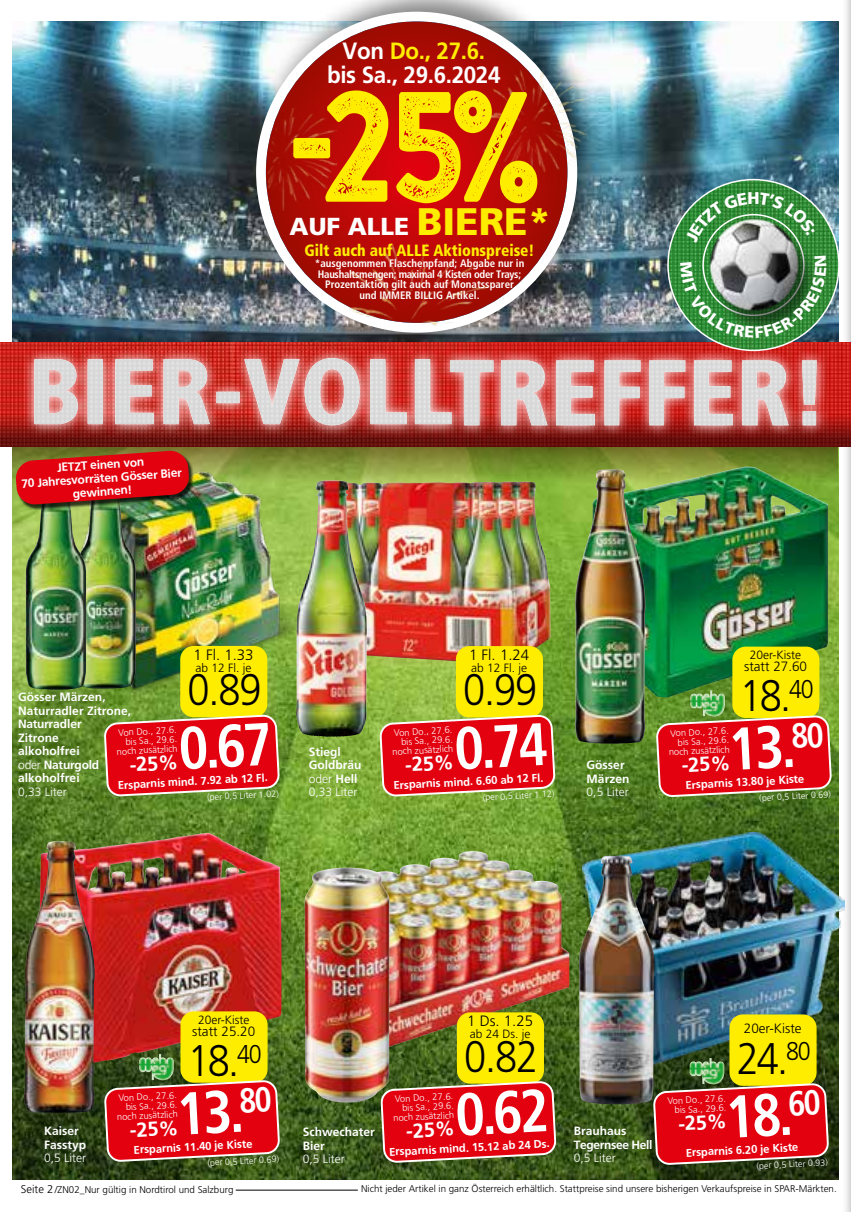
<style>
.page{position:relative;width:851px;height:1212px;background:#fff}
.page>*{position:absolute;margin:0;border:0;box-sizing:border-box;transform-origin:0 0}
.t1{font:156.6px "Brandon Printed Two";color:#ffed00;scale:.88 1}
.t2{font:700 condensed 60px "Frutiger";color:#fff;scale:.95 1}
.t3{font:300 44.25px "Frutiger";letter-spacing:-.04em;color:#000;scale:.9 1}
.t4{font:900 24.6px "Frutiger 75";color:#fff}
.t5{font:700 23.55px/23.5px "Frutiger";letter-spacing:-.015em;color:#fff;text-align:center;scale:.95 1}
.t6{font:700 20.25px "Frutiger";color:#fff}
.t7{font:900 16.95px "Frutiger 75";color:#fff}
.t8{font:900 condensed 16.2px "Frutiger";color:#ffed00;scale:.95 1}
.t9{font:300 15px "Frutiger";color:#000}
.t10{font:300 13.5px "Frutiger";color:#000}
.t11{font:700 12px/13.5px "Frutiger";color:#fff}
.t12{font:300 12px "Frutiger";color:#000}
.t13{font:300 12px "Frutiger";color:#fff}
.t14{font:700 12px/13.5px "Frutiger";letter-spacing:-.03em;color:#fff}
.t15{font:700 11.25px "Frutiger";color:#fff}
.t16{font:700 condensed 10.8px/10.8px "Frutiger";color:#fff;text-align:center}
.t17{font:300 9.75px "Frutiger";color:#000}
.t18{font:300 9.45px/9.4px "Frutiger";color:#fff;text-align:right}
.t19{font:300 9px "Frutiger";color:#fff}
.s1{color:#ffed00}
.s2{font-size:38.4px;color:#ffed00}
.s3{font-weight:300}
.s4{font-size:11.25px}
</style>
<div class="page">
<div style="left:841px;top:0;width:9px;height:1212px;background:#000;opacity:.45"></div>
<hr style="left:850px;top:0;width:1px;height:1212px;background:#865834">
<img style="left:13px;top:483px;width:825px;height:696px">
<img style="left:13px;top:21px;width:825px;height:321px">
<svg style="left:13px;top:446px;width:825px;height:37px;background:#78842f"></svg>
<img style="left:0;top:342px;width:642px;height:72px">
<svg style="left:0;top:414px;width:850px;height:32px;background:#6b110d"></svg>
<img style="left:668px;top:180px;width:170px;height:170px;border-radius:85px">
<img style="left:642px;top:209px;width:208px;height:212px">
<svg style="left:22px;top:346px;width:442px;height:91px;background:#b2322b"></svg>
<svg style="left:438px;top:348px;width:390px;height:90px;background:#af322e"></svg>
<svg style="left:34px;top:358px;width:782px;height:67px;background:#d89996"></svg>
<img style="left:450px;top:360px;width:366px;height:65px">
<div style="left:247px;top:0;width:365px;height:342px;background:#000;opacity:.5"></div>
<div style="left:256px;top:12px;width:321px;height:321px;background:#fff;border-radius:50%"></div>
<svg style="left:266px;top:21px;width:301px;height:302px;background:#b80907"></svg>
<img style="left:471px;top:71px;width:115px;height:110px">
<img style="left:318px;top:243px;width:174px;height:83px">
<img style="left:268px;top:109px;width:68px;height:101px">
<img style="left:583px;top:832px;width:261px;height:234px">
<img style="left:40px;top:833px;width:241px;height:230px">
<img style="left:24px;top:841px;width:71px;height:272px">
<div style="left:180px;top:1011px;width:87px;height:72px;background:#ffed00;border-radius:13px"></div>
<svg style="left:105px;top:1081px;width:174px;height:80px;background:#d5171e"></svg>
<hr style="left:236px;top:1190px;width:122px;height:1px;background:#000">
<img style="left:45px;top:458px;width:270px;height:255px">
<img style="left:318px;top:851px;width:251px;height:202px">
<div style="left:180px;top:646px;width:87px;height:71px;background:#ffed00;border-radius:13px"></div>
<svg style="left:105px;top:715px;width:174px;height:81px;background:#d81f20"></svg>
<img style="left:139px;top:1054px;width:35px;height:26px">
<div style="left:729px;top:1014px;width:87px;height:72px;background:#ffed00;border-radius:13px"></div>
<svg style="left:653px;top:1084px;width:175px;height:80px;background:#d3161e"></svg>
<img style="left:689px;top:1058px;width:35px;height:26px">
<img style="left:76px;top:509px;width:60px;height:180px">
<img style="left:304px;top:868px;width:76px;height:234px">
<img style="left:26px;top:509px;width:33px;height:141px">
<img style="left:345px;top:482px;width:205px;height:183px">
<img style="left:296px;top:480px;width:49px;height:257px">
<div style="left:456px;top:646px;width:87px;height:71px;background:#ffed00;border-radius:13px"></div>
<img style="left:380px;top:715px;width:175px;height:447px">
<img style="left:690px;top:698px;width:34px;height:18px">
<img style="left:592px;top:466px;width:236px;height:232px">
<img style="left:575px;top:469px;width:70px;height:275px">
<img style="left:578px;top:856px;width:76px;height:248px">
<div style="left:732px;top:647px;width:87px;height:71px;background:#ffed00;border-radius:13px"></div>
<svg style="left:656px;top:716px;width:174px;height:80px;background:#d71c1e"></svg>
<div style="left:17px;top:452px;width:176px;height:57px;background:#000;opacity:.75"></div>
<svg style="left:15px;top:450px;width:174px;height:55px;background:#c21816"></svg>
<svg style="left:685px;top:192px;width:62px;height:51px;background:#4f9658"></svg>
<svg style="left:758px;top:192px;width:57px;height:44px;background:#4e9553"></svg>
<svg style="left:680px;top:255px;width:146px;height:83px;background:#53855a"></svg>
<h3 class="t5" style="left:327px;top:39px;width:184px">Von <span class="s1">Do., 27.6. </span>bis Sa., 29.6.2024</h3>
<h1 class="t1" style="left:281px;top:48px;width:299px">-25%</h1>
<h3 class="t4" style="left:289px;top:211px;width:263px">AUF ALLE <span class="s2">BIERE*</span></h3>
<h3 class="t8" style="left:304px;top:241px;width:243px">Gilt auch auf ALLE Aktionspreise!</h3>
<p class="t16" style="left:314px;top:258px;width:211px">*ausgenommen Flaschenpfand; Abgabe nur in Haushaltsmengen; maximal 4 Kisten oder Trays; Prozentaktion gilt auch auf Monatssparer<br>und IMMER BILLIG Artikel.</p>
<h3 class="t7" style="left:747px;top:188px;width:14px">H</h3>
<p class="t11" style="left:20px;top:463px;width:162px;text-align:center;rotate:-4deg">JETZT einen von<br>70 Jahresvorräten Gösser Bier gewinnen!</p>
<h3 class="t9" style="left:193px;top:646px;width:62px">1 Fl. 1.33</h3>
<p class="t12" style="left:195px;top:661px;width:58px">ab 12 Fl. je</p>
<h3 class="t3" style="left:188px;top:665px;width:84px">0.89</h3>
<p class="t11" style="left:18px;top:690px;width:114px">Gösser Märzen,<br>Naturradler Zitrone,<br>Naturradler<br>Zitrone<br>alkoholfrei<br><span class="s3">oder</span> Naturgold alkoholfrei</p>
<p class="t13" style="left:18px;top:785px;width:50px">0,33 Liter</p>
<h2 class="t2" style="left:177px;top:713px;width:100px;rotate:-3deg">0.67</h2>
<p class="t15" style="left:118px;top:778px;width:151px;rotate:-3deg">Ersparnis mind. 7.92 ab 12 Fl.</p>
<p class="t18" style="left:115px;top:728px;width:62px;rotate:-3deg">Von Do., 27.6. bis Sa., 29.6. noch zusätzlich</p>
<h3 class="t6" style="left:129px;top:753px;width:50px;rotate:-3deg">-25%</h3>
<p class="t19" style="left:207px;top:792px;width:73px;rotate:-3deg">(per 0,5 Liter 1.02)</p>
<p class="t11" style="left:309px;top:744px;width:54px">Stiegl<br>Goldbräu <span class="s3">oder</span> Hell<br><span class="s3">0,33 Liter</span></p>
<h3 class="t9" style="left:469px;top:646px;width:62px">1 Fl. 1.24</h3>
<p class="t12" style="left:471px;top:661px;width:58px">ab 12 Fl. je</p>
<h3 class="t3" style="left:463px;top:665px;width:84px">0.99</h3>
<h2 class="t2" style="left:452px;top:713px;width:100px;rotate:-3deg">0.74</h2>
<p class="t15" style="left:393px;top:779px;width:151px;rotate:-3deg">Ersparnis mind. 6.60 ab 12 Fl.</p>
<p class="t18" style="left:391px;top:728px;width:62px;rotate:-3deg">Von Do., 27.6. bis Sa., 29.6. noch zusätzlich</p>
<h3 class="t6" style="left:404px;top:753px;width:50px;rotate:-3deg">-25%</h3>
<p class="t11" style="left:586px;top:758px;width:44px">Gösser<br>Märzen</p>
<p class="t13" style="left:586px;top:785px;width:43px">0,5 Liter</p>
<p class="t19" style="left:482px;top:792px;width:73px;rotate:-3deg">(per 0,5 Liter 1.12)</p>
<p class="t12" style="left:749px;top:648px;width:53px">20er-Kiste</p>
<h3 class="t10" style="left:744px;top:659px;width:65px">statt 27.60</h3>
<h3 class="t3" style="left:739px;top:671px;width:84px">18.<sup>40</sup></h3>
<h2 class="t2" style="left:726px;top:714px;width:102px;rotate:-3deg">13.<sup>80</sup></h2>
<p class="t15" style="left:685px;top:778px;width:120px;rotate:-3deg">Ersparnis 13.80 je Kiste</p>
<p class="t18" style="left:667px;top:729px;width:62px;rotate:-3deg">Von Do., 27.6. bis Sa., 29.6. noch zusätzlich</p>
<h3 class="t6" style="left:681px;top:753px;width:50px;rotate:-3deg">-25%</h3>
<p class="t19" style="left:759px;top:793px;width:73px;rotate:-3deg">(per 0,5 Liter 0.69)</p>
<p class="t11" style="left:44px;top:1124px;width:43px">Kaiser<br>Fasstyp</p>
<p class="t13" style="left:44px;top:1151px;width:43px">0,5 Liter</p>
<p class="t12" style="left:198px;top:1013px;width:53px">20er-Kiste</p>
<h3 class="t10" style="left:192px;top:1023px;width:65px">statt 25.20</h3>
<h3 class="t3" style="left:188px;top:1035px;width:84px">18.<sup>40</sup></h3>
<h2 class="t2" style="left:175px;top:1078px;width:102px;rotate:-3deg">13.<sup>80</sup></h2>
<p class="t15" style="left:133px;top:1143px;width:120px;rotate:-3deg">Ersparnis 11.40 je Kiste</p>
<p class="t18" style="left:116px;top:1093px;width:62px;rotate:-3deg">Von Do., 27.6. bis Sa., 29.6. noch zusätzlich</p>
<h3 class="t6" style="left:129px;top:1118px;width:50px;rotate:-3deg">-25%</h3>
<p class="t19" style="left:207px;top:1157px;width:73px;rotate:-3deg">(per 0,5 Liter 0.69)</p>
<p class="t11" style="left:302px;top:1125px;width:74px">Schwechater<br>Bier</p>
<p class="t13" style="left:302px;top:1152px;width:43px">0,5 Liter</p>
<h3 class="t9" style="left:467px;top:1013px;width:67px">1 Ds. 1.25</h3>
<p class="t12" style="left:469px;top:1027px;width:62px">ab 24 Ds. je</p>
<h3 class="t3" style="left:464px;top:1031px;width:84px">0.82</h3>
<h2 class="t2" style="left:453px;top:1079px;width:100px;rotate:-3deg">0.62</h2>
<p class="t15" style="left:389px;top:1145px;width:162px;rotate:-3deg">Ersparnis mind. 15.12 ab 24 Ds.</p>
<p class="t18" style="left:392px;top:1094px;width:62px;rotate:-3deg">Von Do., 27.6. bis Sa., 29.6. noch zusätzlich</p>
<h3 class="t6" style="left:405px;top:1119px;width:50px;rotate:-3deg">-25%</h3>
<p class="t14" style="left:573px;top:1124px;width:80px">Brauhaus<br>Tegernsee Hell</p>
<p class="t13" style="left:573px;top:1151px;width:43px">0,5 Liter</p>
<h3 class="t10" style="left:743px;top:1021px;width:59px">20er-Kiste</h3>
<h3 class="t3" style="left:736px;top:1033px;width:84px">24.<sup>80</sup></h3>
<h2 class="t2" style="left:723px;top:1082px;width:102px;rotate:-3deg">18.<sup>60</sup></h2>
<p class="t15" style="left:685px;top:1146px;width:114px;rotate:-3deg">Ersparnis 6.20 je Kiste</p>
<p class="t18" style="left:667px;top:1096px;width:60px;rotate:-3deg">Von Do., 27.6. bis Sa., 29.6.</p>
<h3 class="t6" style="left:677px;top:1112px;width:50px;rotate:-3deg">-25%</h3>
<p class="t19" style="left:756px;top:1161px;width:73px;rotate:-3deg">(per 0,5 Liter 0.93)</p>
<p class="t17" style="left:21px;top:1184px;width:214px"><span class="s4">Seite 2</span> /ZN02_Nur gültig in Nordtirol und Salzburg</p>
<p class="t17" style="left:361px;top:1182px;width:477px">Nicht jeder Artikel in ganz Österreich erhältlich. Stattpreise sind unsere bisherigen Verkaufspreise in SPAR-Märkten.</p>
</div>
